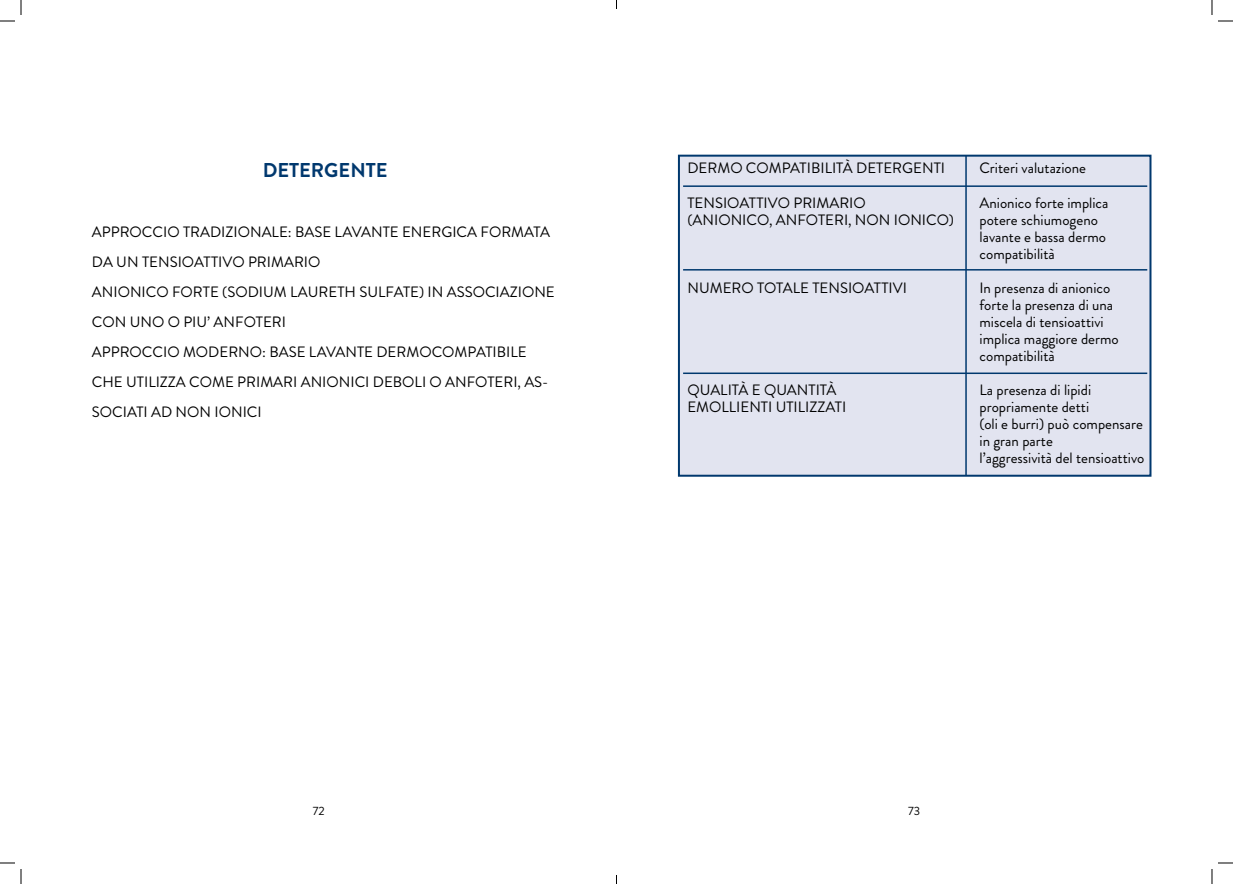
<style>
.page{position:relative;width:1233px;height:884px;background:#fff}
.page>*{position:absolute;margin:0;border:0;box-sizing:border-box;transform-origin:0 0}
.t1{font:700 20px "Brandon Grotesque";color:#00386e}
.t2{font:15px/17px "Brandon Grotesque";color:#000}
.t3{font:12px "Brandon Grotesque";color:#000}
</style>
<div class="page">
<div style="left:678px;top:155px;width:473px;height:322px;background:#e2e4f0;border:2px solid #00386e"></div>
<hr style="left:683px;top:372px;width:464px;height:2px;background:#00386e">
<hr style="left:683px;top:269px;width:464px;height:2px;background:#00386e">
<hr style="left:683px;top:185px;width:464px;height:2px;background:#00386e">
<hr style="left:965px;top:155px;width:1px;height:321px;background:#00386e">
<svg style="left:1218px;top:20px;width:15px;height:2px"></svg>
<svg style="left:1218px;top:862px;width:15px;height:2px"></svg>
<svg style="left:0;top:0;width:22px;height:22px"></svg>
<svg style="left:0;top:862px;width:22px;height:22px"></svg>
<svg style="left:1211px;top:0;width:1px;height:15px"></svg>
<svg style="left:1211px;top:869px;width:1px;height:15px"></svg>
<h1 class="t1" style="left:263px;top:156px;width:126px">DETERGENTE</h1>
<p class="t2" style="left:92px;top:217px;width:464px;line-height:30px">APPROCCIO TRADIZIONALE: BASE LAVANTE ENERGICA FORMATA DA UN TENSIOATTIVO PRIMARIO<br>ANIONICO FORTE (SODIUM LAURETH SULFATE) IN ASSOCIAZIONE CON UNO O PIU’ ANFOTERI<br>APPROCCIO MODERNO: BASE LAVANTE DERMOCOMPATIBILE CHE UTILIZZA COME PRIMARI ANIONICI DEBOLI O ANFOTERI, AS-SOCIATI AD NON IONICI</p>
<p class="t2" style="left:687px;top:160px;width:259px">DERMO COMPATIBILITÀ DETERGENTI</p>
<p class="t2" style="left:979px;top:160px;width:108px">Criteri valutazione</p>
<p class="t2" style="left:687px;top:195px;width:180px">TENSIOATTIVO PRIMARIO</p>
<p class="t2" style="left:979px;top:195px;width:130px">Anionico forte implica</p>
<p class="t2" style="left:687px;top:212px;width:268px">(ANIONICO, ANFOTERI, NON IONICO)</p>
<p class="t2" style="left:979px;top:212px;width:128px">potere schiumogeno lavante e bassa dermo compatibilità</p>
<p class="t2" style="left:687px;top:280px;width:221px">NUMERO TOTALE TENSIOATTIVI</p>
<p class="t2" style="left:979px;top:280px;width:141px">In presenza di anionico forte la presenza di una miscela di tensioattivi implica maggiore dermo compatibilità</p>
<p class="t2" style="left:687px;top:382px;width:151px">QUALITÀ E QUANTITÀ</p>
<p class="t2" style="left:979px;top:382px;width:113px">La presenza di lipidi</p>
<p class="t2" style="left:687px;top:399px;width:160px">EMOLLIENTI UTILIZZATI</p>
<p class="t2" style="left:979px;top:399px;width:166px">propriamente detti<br>(oli e burri) può compensare in gran parte<br>l’aggressività del tensioattivo</p>
<p class="t3" style="left:313px;top:802px;width:13px">72</p>
<p class="t3" style="left:908px;top:802px;width:14px">73</p>
</div>
